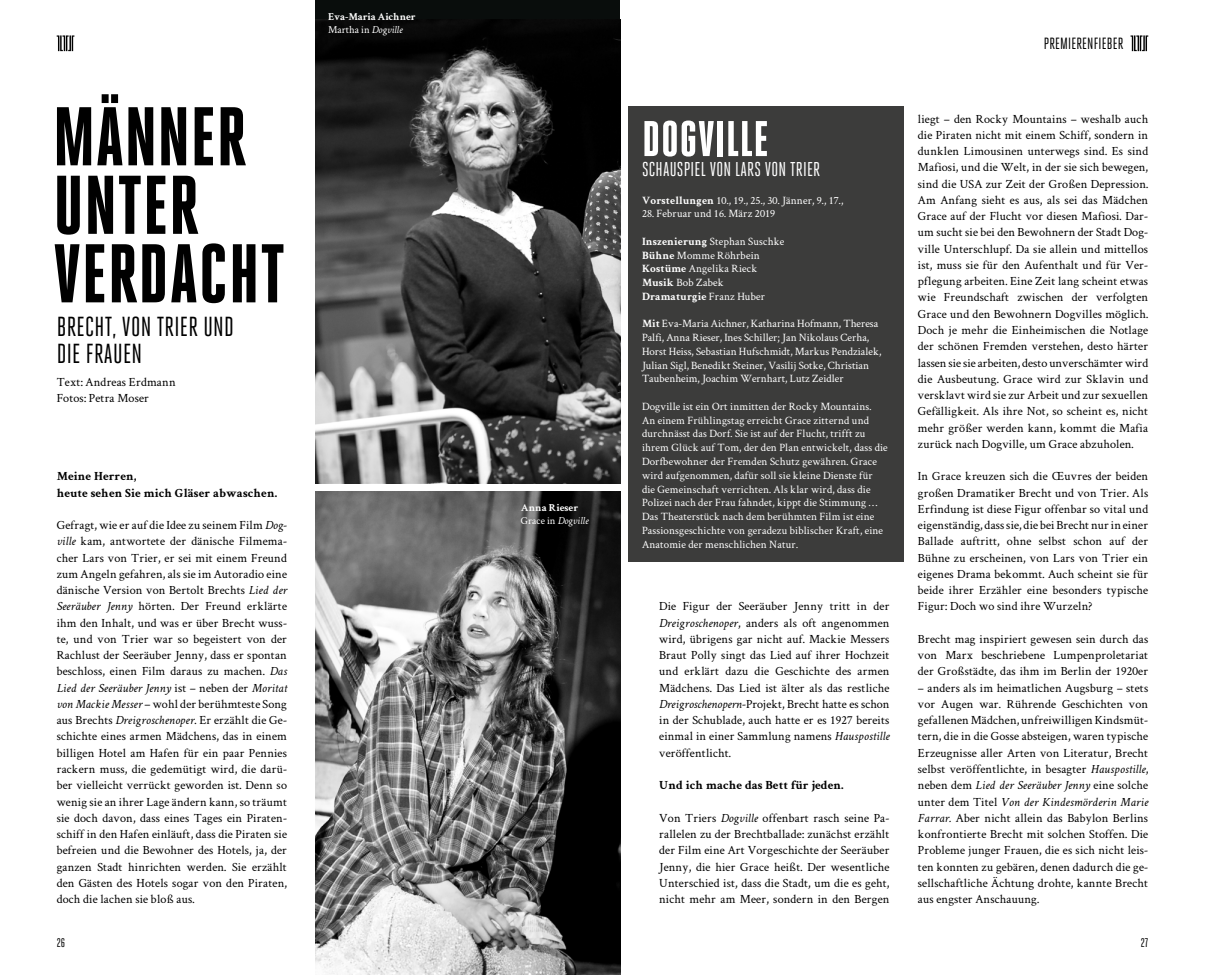
<style>
.page{position:relative;width:1205px;height:975px;background:#fff}
.page>*{position:absolute;margin:0;border:0;box-sizing:border-box;transform-origin:0 0}
.FOYER5_HEADLINE{font:800 83px "Heroic Condensed";letter-spacing:.01em;color:#000}
.FOYER5_KASTEN_Stückt{font:800 50px "Heroic Condensed";letter-spacing:.01em;color:#fff}
.FOYER5_HEADLINE-2{font:27.5px "Heroic Condensed";letter-spacing:.01em;color:#000}
.FOYER5_KASTEN_Stückt-2{font:20px "Heroic Condensed";letter-spacing:.01em;color:#fff}
.t1{font:16.25px "Heroic Condensed";letter-spacing:.01em;color:#000}
.FOYER5_FLIESSTEXT{font:12.5px/16.2px "Crimson Text";letter-spacing:.01em;color:#000;text-align:justify}
.FOYER5_FLIESSTEXT-2{font:700 12.5px "Crimson Text";letter-spacing:.01em;color:#000}
.t2{font:12.5px "Heroic Condensed";color:#000}
.Fliesstext{font:11.25px/13.8px "Crimson Text";letter-spacing:.01em;color:#fff}
.Fliesstext-2{font:700 11.25px "Crimson Text";letter-spacing:.01em;color:#fff}
.Fliesstext-3{font:700 10.62px "Crimson Text";letter-spacing:-.01em;color:#fff}
.Fliesstext-4{font:10.62px "Crimson Text";color:#fff}
.Fliesstext-5{font:italic 10.62px "Crimson Text";color:#fff}
.s1{font-style:italic}
.s2{font-style:normal}
.s3{font-weight:700}
.s4{font-weight:400}
</style>
<div class="page">
<div style="left:628px;top:106px;width:276px;height:455px;background:#3c3c3b"></div>
<img style="left:315px;top:491px;width:305px;height:483px">
<div style="left:315px;top:0;width:305px;height:483px;background:#090d0c"></div>
<img style="left:315px;top:19px;width:305px;height:464px">
<svg style="left:57px;top:35px;width:17px;height:16px"></svg>
<svg style="left:1130px;top:35px;width:18px;height:16px"></svg>
<p class="FOYER5_HEADLINE" style="left:53px;top:91px;width:194px">MÄNNER</p>
<p class="FOYER5_HEADLINE" style="left:53px;top:159px;width:147px">UNTER</p>
<p class="FOYER5_HEADLINE" style="left:53px;top:228px;width:233px">VERDACHT</p>
<p class="FOYER5_HEADLINE-2" style="left:57px;top:311px;width:179px">BRECHT, VON TRIER UND</p>
<p class="FOYER5_HEADLINE-2" style="left:57px;top:339px;width:87px">DIE FRAUEN</p>
<p class="FOYER5_FLIESSTEXT" style="left:57px;top:373px;width:120px">Text: Andreas Erdmann</p>
<p class="FOYER5_FLIESSTEXT" style="left:57px;top:389px;width:94px">Fotos: Petra Moser</p>
<p class="FOYER5_FLIESSTEXT-2" style="left:57px;top:467px;width:81px">Meine Herren,</p>
<p class="FOYER5_FLIESSTEXT-2" style="left:57px;top:483px;width:222px">heute sehen Sie mich Gläser abwaschen.</p>
<p class="FOYER5_FLIESSTEXT" style="left:57px;top:516px;width:232px">Gefragt, wie er auf die Idee zu seinem Film <span class="s1">Dog&shy;ville</span> kam, antwortete der dänische Filmema&shy;cher Lars von Trier, er sei mit einem Freund zum Angeln gefahren, als sie im Autoradio eine dänische Version von Bertolt Brechts <span class="s1">Lied der Seeräuber Jenny</span> hörten. Der Freund erklärte ihm den Inhalt, und was er über Brecht wuss&shy;te, und von Trier war so begeistert von der Rachlust der Seeräuber Jenny, dass er spontan beschloss, einen Film daraus zu machen. <span class="s1">Das Lied der Seeräuber Jenny</span> ist – neben der <span class="s1">Moritat von Mackie Messer</span> – wohl der berühmteste Song aus Brechts <span class="s1">Dreigroschenoper</span>. Er erzählt die Ge&shy;schichte eines armen Mädchens, das in einem billigen Hotel am Hafen für ein paar Pennies rackern muss, die gedemütigt wird, die darü&shy;ber vielleicht verrückt geworden ist. Denn so wenig sie an ihrer Lage ändern kann, so träumt sie doch davon, dass eines Tages ein Piraten&shy;schiff in den Hafen einläuft, dass die Piraten sie befreien und die Bewohner des Hotels, ja, der ganzen Stadt hinrichten werden. Sie erzählt den Gästen des Hotels sogar von den Piraten, doch die lachen sie bloß aus.</p>
<p class="Fliesstext-3" style="left:328px;top:9px;width:89px">Eva-Maria Aichner</p>
<p class="Fliesstext-4" style="left:328px;top:22px;width:76px">Martha in <span class="s1">Dogville</span></p>
<p class="Fliesstext-3" style="left:521px;top:500px;width:59px">Anna Rieser</p>
<p class="Fliesstext-5" style="left:521px;top:514px;width:69px"><span class="s2">Grace in</span> Dogville</p>
<p class="FOYER5_KASTEN_Stückt" style="left:642px;top:111px;width:128px">DOGVILLE</p>
<p class="FOYER5_KASTEN_Stückt-2" style="left:642px;top:158px;width:180px">SCHAUSPIEL VON LARS VON TRIER</p>
<p class="Fliesstext" style="left:642px;top:192px;width:203px"><span class="s3">Vorstellungen</span> 10., 19., 25., 30. Jänner, 9., 17.,</p>
<p class="Fliesstext" style="left:642px;top:206px;width:135px">28. Februar und 16. März 2019</p>
<p class="Fliesstext" style="left:642px;top:234px;width:144px"><span class="s3">Inszenierung</span> Stephan Suschke</p>
<p class="Fliesstext" style="left:642px;top:247px;width:119px"><span class="s3">Bühne</span> Momme Röhrbein</p>
<p class="Fliesstext" style="left:642px;top:261px;width:117px"><span class="s3">Kostüme</span> Angelika Rieck</p>
<p class="Fliesstext" style="left:642px;top:275px;width:83px"><span class="s3">Musik</span> Bob Zabek</p>
<p class="Fliesstext-2" style="left:642px;top:288px;width:125px">Dramaturgie <span class="s4">Franz Huber</span></p>
<p class="Fliesstext" style="left:642px;top:316px;width:241px"><span class="s3">Mit</span> Eva-Maria Aichner, Katharina Hofmann, Theresa Palfi, Anna Rieser, Ines Schiller; Jan Nikolaus Cerha, Horst Heiss, Sebastian Hufschmidt, Markus Pendzialek, Julian Sigl, Benedikt Steiner, Vasilij Sotke, Christian Taubenheim, Joachim Wernhart, Lutz Zeidler</p>
<p class="Fliesstext" style="left:642px;top:399px;width:231px">Dogville ist ein Ort inmitten der Rocky Mountains.</p>
<p class="Fliesstext" style="left:642px;top:412px;width:247px">An einem Frühlingstag erreicht Grace zitternd und durchnässt das Dorf. Sie ist auf der Flucht, trifft zu ihrem Glück auf Tom, der den Plan entwickelt, dass die Dorfbewohner der Fremden Schutz gewähren. Grace wird aufgenommen, dafür soll sie kleine Dienste für</p>
<p class="Fliesstext" style="left:642px;top:481px;width:237px">die Gemeinschaft verrichten. Als klar wird, dass die<br>Polizei nach der Frau fahndet, kippt die Stimmung …</p>
<p class="Fliesstext" style="left:642px;top:509px;width:243px">Das Theaterstück nach dem berühmten Film ist eine<br>Passionsgeschichte von geradezu biblischer Kraft, eine<br>Anatomie der menschlichen Natur.</p>
<p class="FOYER5_FLIESSTEXT" style="left:659px;top:597px;width:232px">Die Figur der Seeräuber Jenny tritt in der <span class="s1">Dreigroschenoper</span>, anders als oft angenommen wird, übrigens gar nicht auf. Mackie Messers Braut Polly singt das Lied auf ihrer Hochzeit und erklärt dazu die Geschichte des armen Mädchens. Das Lied ist älter als das restliche <span class="s1">Dreigroschenopern</span>-Projekt, Brecht hatte es schon in der Schublade, auch hatte er es 1927 bereits einmal in einer Sammlung namens <span class="s1">Hauspostille </span>veröffentlicht.</p>
<p class="FOYER5_FLIESSTEXT-2" style="left:659px;top:776px;width:186px">Und ich mache das Bett für jeden.</p>
<p class="FOYER5_FLIESSTEXT" style="left:659px;top:809px;width:232px">Von Triers <span class="s1">Dogville</span> offenbart rasch seine Pa&shy;rallelen zu der Brechtballade: zunächst erzählt der Film eine Art Vorgeschichte der Seeräuber Jenny, die hier Grace heißt. Der wesentliche Unterschied ist, dass die Stadt, um die es geht, nicht mehr am Meer, sondern in den Bergen</p>
<h3 class="t1" style="left:1044px;top:35px;width:81px">PREMIERENFIEBER</h3>
<p class="FOYER5_FLIESSTEXT" style="left:918px;top:110px;width:232px">liegt – den Rocky Mountains – weshalb auch die Piraten nicht mit einem Schiff, sondern in dunklen Limousinen unterwegs sind. Es sind Mafiosi, und die Welt, in der sie sich bewegen, sind die USA zur Zeit der Großen Depression.<br>Am Anfang sieht es aus, als sei das Mädchen Grace auf der Flucht vor diesen Mafiosi. Dar&shy;um sucht sie bei den Bewohnern der Stadt Dog&shy;ville Unterschlupf. Da sie allein und mittellos ist, muss sie für den Aufenthalt und für Ver&shy;pflegung arbeiten. Eine Zeit lang scheint etwas wie Freundschaft zwischen der verfolgten Grace und den Bewohnern Dogvilles möglich.<br>Doch je mehr die Einheimischen die Notlage der schönen Fremden verstehen, desto härter lassen sie sie arbeiten, desto unverschämter wird die Ausbeutung. Grace wird zur Sklavin und versklavt wird sie zur Arbeit und zur sexuellen Gefälligkeit. Als ihre Not, so scheint es, nicht mehr größer werden kann, kommt die Mafia zurück nach Dogville, um Grace abzuholen.</p>
<p class="FOYER5_FLIESSTEXT" style="left:918px;top:467px;width:232px">In Grace kreuzen sich die Œuvres der beiden großen Dramatiker Brecht und von Trier. Als Erfindung ist diese Figur offenbar so vital und eigenständig, dass sie, die bei Brecht nur in einer Ballade auftritt, ohne selbst schon auf der Bühne zu erscheinen, von Lars von Trier ein eigenes Drama bekommt. Auch scheint sie für beide ihrer Erzähler eine besonders typische Figur: Doch wo sind ihre Wurzeln?</p>
<p class="FOYER5_FLIESSTEXT" style="left:918px;top:630px;width:232px">Brecht mag inspiriert gewesen sein durch das von Marx beschriebene Lumpenproletariat der Großstädte, das ihm im Berlin der 1920er</p>
<p class="FOYER5_FLIESSTEXT" style="left:918px;top:679px;width:232px">– anders als im heimatlichen Augsburg – stets vor Augen war. Rührende Geschichten von gefallenen Mädchen, unfreiwilligen Kindsmüt&shy;tern, die in die Gosse absteigen, waren typische Erzeugnisse aller Arten von Literatur, Brecht selbst veröffentlichte, in besagter <span class="s1">Hauspostille</span>, neben dem <span class="s1">Lied der Seeräuber Jenny</span> eine solche unter dem Titel <span class="s1">Von der Kindesmörderin Marie Farrar.</span> Aber nicht allein das Babylon Berlins konfrontierte Brecht mit solchen Stoffen. Die Probleme junger Frauen, die es sich nicht leis&shy;ten konnten zu gebären, denen dadurch die ge&shy;sellschaftliche Ächtung drohte, kannte Brecht aus engster Anschauung.</p>
<p class="t2" style="left:57px;top:935px;width:10px">26</p>
<p class="t2" style="left:1140px;top:935px;width:9px">27</p>
</div>
